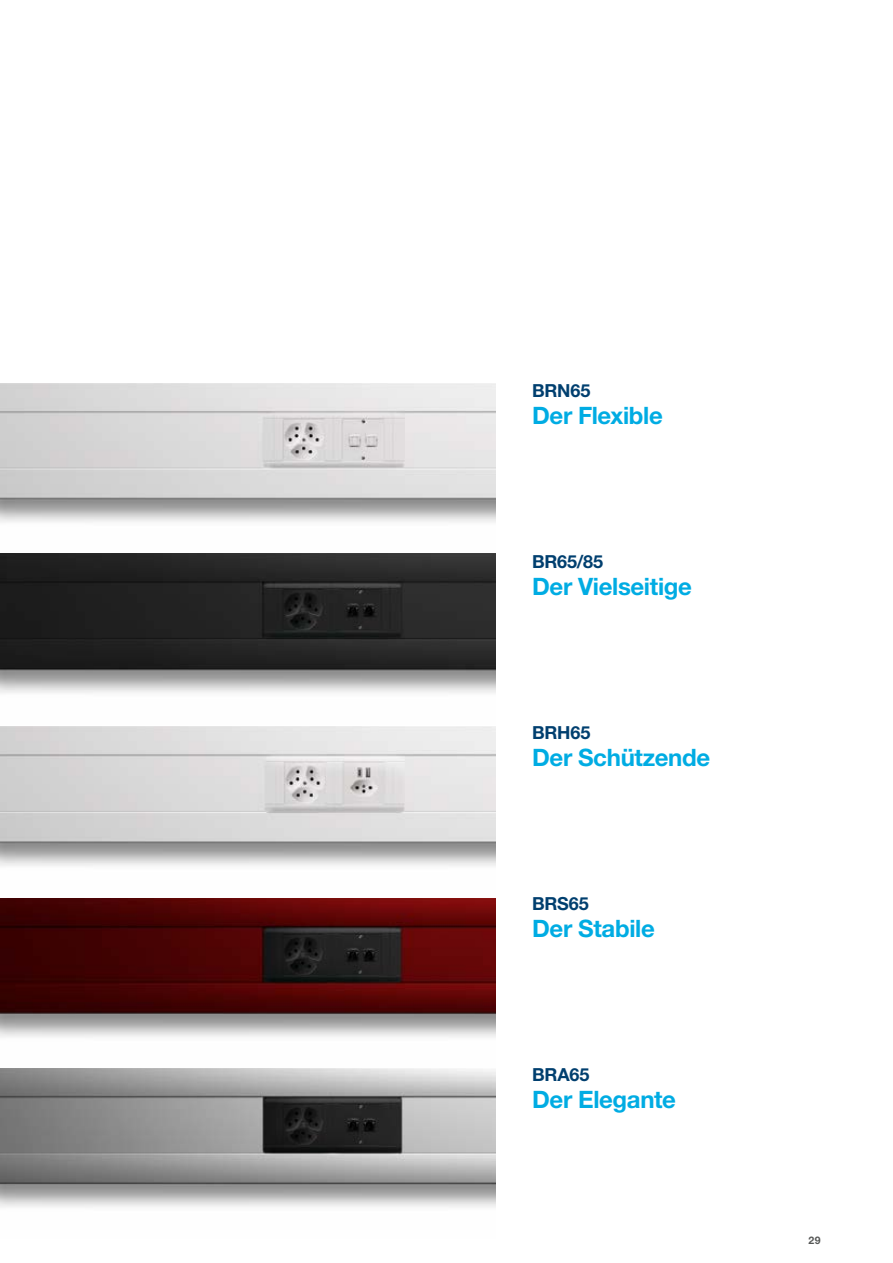
<style>
.page{position:relative;width:893px;height:1263px;background:#fff}
.page>*{position:absolute;margin:0;border:0;box-sizing:border-box;transform-origin:0 0}
.t1{font:700 24px "Helvetica Neue LTW1 G";letter-spacing:-.015em;color:#00ace3}
.t2{font:700 18px "Helvetica Neue LTW1 G";letter-spacing:-.01em;color:#003f6f}
.t3{font:700 10.5px "Helvetica Neue LTW1 G";color:#555756}
</style>
<div class="page">
<img style="left:0;top:383px;width:496px;height:310px">
<img style="left:0;top:726px;width:496px;height:481px">
<p class="t2" style="left:532px;top:379px;width:60px">BRN65</p>
<p class="t1" style="left:532px;top:400px;width:132px">Der Flexible</p>
<p class="t2" style="left:532px;top:550px;width:72px">BR65/85</p>
<p class="t1" style="left:532px;top:571px;width:161px">Der Vielseitige</p>
<p class="t2" style="left:532px;top:721px;width:60px">BRH65</p>
<p class="t1" style="left:532px;top:742px;width:180px">Der Schützende</p>
<p class="t2" style="left:532px;top:892px;width:58px">BRS65</p>
<p class="t1" style="left:532px;top:913px;width:124px">Der Stabile</p>
<p class="t2" style="left:532px;top:1063px;width:59px">BRA65</p>
<p class="t1" style="left:532px;top:1084px;width:145px">Der Elegante</p>
<p class="t3" style="left:809px;top:1233px;width:14px">29</p>
</div>
